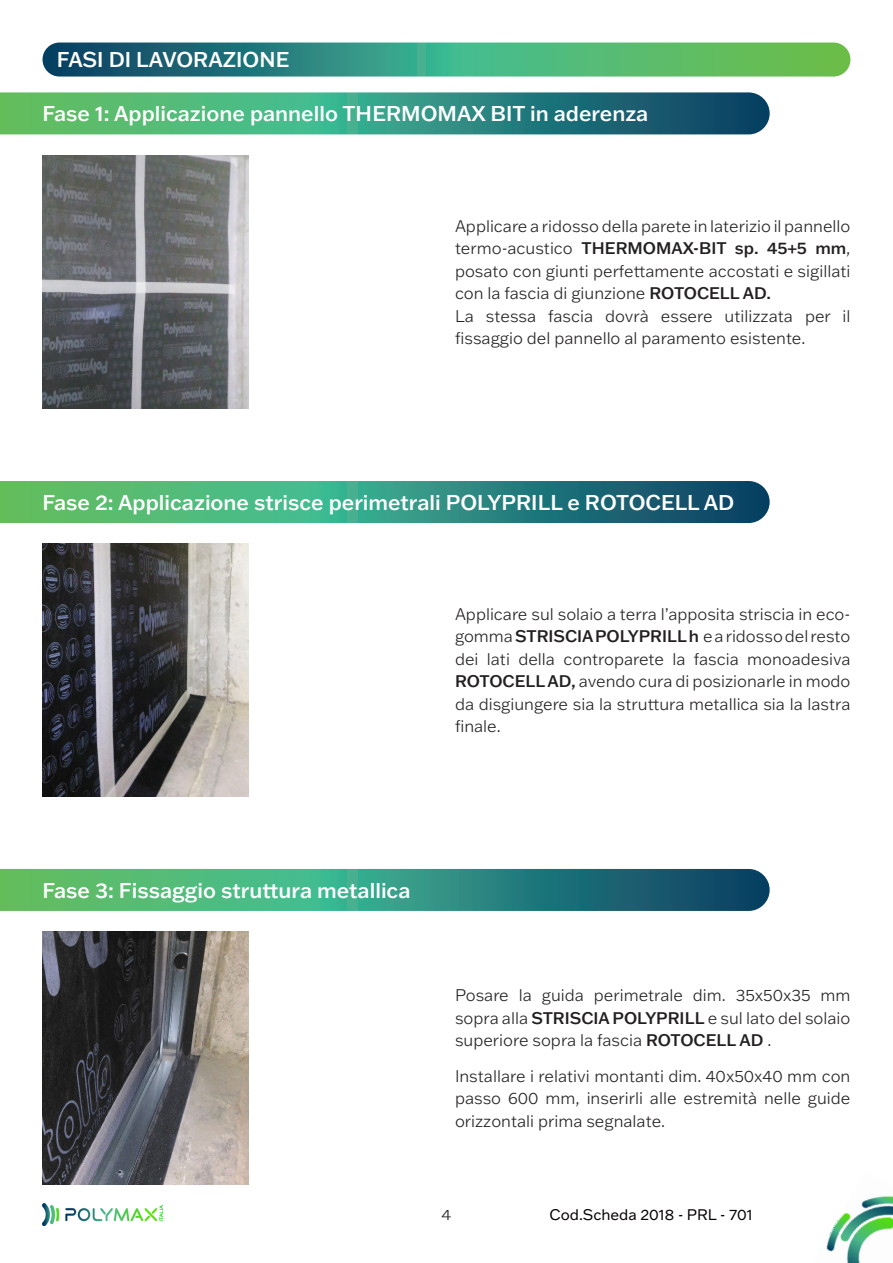
<style>
.page{position:relative;width:893px;height:1263px;background:#fff}
.page>*{position:absolute;margin:0;border:0;box-sizing:border-box;transform-origin:0 0}
.fase-schema-posa{font:500 21px "Franklin Gothic ATF";color:#fff}
.TITOLI_paragrafi{font:500 21px "Franklin Gothic ATF";color:#fff}
.PARAGRAFO_DI_TESTO{font:300 16.5px/22.5px "Franklin Gothic ATF";color:#231f20;text-align:justify}
.t1{font:15px "Franklin Gothic ATF";color:#050003}
.t2{font:300 15px "Franklin Gothic ATF";color:#231f20;scale:1.1 1}
.s1{font-weight:500}
</style>
<div class="page">
<img style="left:826px;top:1196px;width:67px;height:67px">
<img style="left:854px;top:1198px;width:39px;height:65px">
<img style="left:43px;top:1204px;width:119px;height:21px">
<svg style="left:43px;top:43px;width:807px;height:34px;background:#409b75"></svg>
<svg style="left:0;top:92px;width:770px;height:42px;background:#3a967a"></svg>
<svg style="left:0;top:481px;width:770px;height:42px;background:#389579"></svg>
<svg style="left:0;top:869px;width:770px;height:42px;background:#389579"></svg>
<img style="left:43px;top:155px;width:206px;height:254px">
<img style="left:43px;top:543px;width:206px;height:253px">
<img style="left:43px;top:931px;width:206px;height:253px">
<p class="TITOLI_paragrafi" style="left:57px;top:46px;width:234px">FASI DI LAVORAZIONE</p>
<p class="fase-schema-posa" style="left:43px;top:99px;width:607px">Fase 1: Applicazione pannello THERMOMAX BIT in aderenza</p>
<p class="PARAGRAFO_DI_TESTO" style="left:455px;top:214px;width:397px">Applicare a ridosso della parete in laterizio il pannello termo-acustico <span class="s1">THERMOMAX-BIT sp. 45+5 mm</span>, posato con giunti perfettamente accostati e sigillati con la fascia di giunzione <span class="s1">ROTOCELL AD.</span></p>
<p class="PARAGRAFO_DI_TESTO" style="left:455px;top:304px;width:397px">La stessa fascia dovrà essere utilizzata per il fissaggio del pannello al paramento esistente.</p>
<p class="fase-schema-posa" style="left:43px;top:488px;width:693px">Fase 2: Applicazione strisce perimetrali POLYPRILL e ROTOCELL AD</p>
<p class="PARAGRAFO_DI_TESTO" style="left:455px;top:602px;width:397px">Applicare sul solaio a terra l’apposita striscia in eco&shy;gomma <span class="s1">STRISCIA POLYPRILL h</span> e a ridosso del resto dei lati della controparete la fascia monoadesiva <span class="s1">ROTOCELL AD,</span> avendo cura di posizionarle in modo da disgiungere sia la struttura metallica sia la lastra finale.</p>
<p class="fase-schema-posa" style="left:43px;top:876px;width:369px">Fase 3: Fissaggio struttura metallica</p>
<p class="PARAGRAFO_DI_TESTO" style="left:455px;top:984px;width:397px">Posare la guida perimetrale dim. 35x50x35 mm sopra alla <span class="s1">STRISCIA POLYPRILL</span> e sul lato del solaio superiore sopra la fascia <span class="s1">ROTOCELL AD</span> .</p>
<p class="PARAGRAFO_DI_TESTO" style="left:455px;top:1064px;width:397px">Installare i relativi montanti dim. 40x50x40 mm con passo 600 mm, inserirli alle estremità nelle guide orizzontali prima segnalate.</p>
<p class="t2" style="left:442px;top:1204px;width:10px">4</p>
<p class="t1" style="left:550px;top:1205px;width:205px">Cod.Scheda 2018 - PRL - 701</p>
</div>
